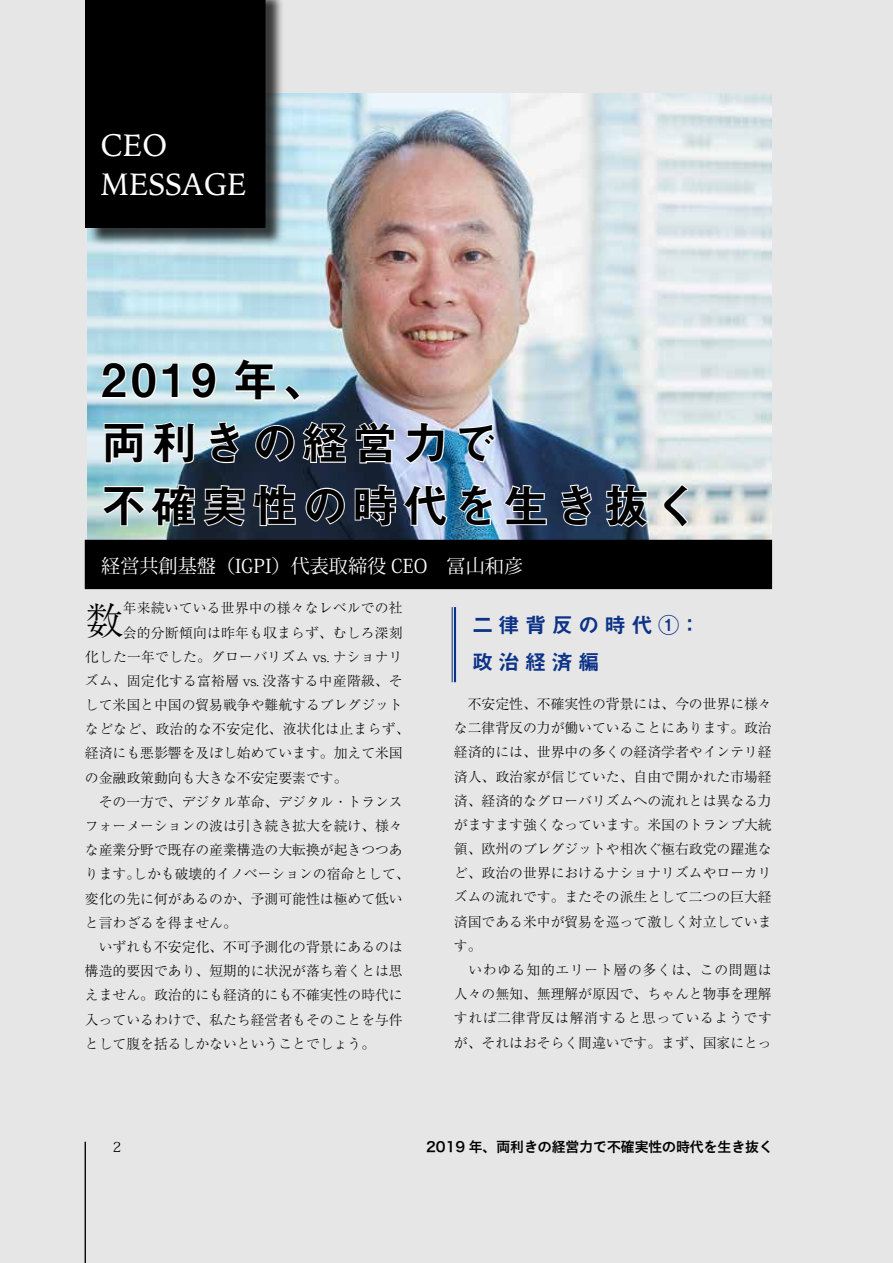
<style>
.page{position:relative;width:893px;height:1263px;background:#e6e6e6}
.page>*{position:absolute;margin:0;border:0;box-sizing:border-box;transform-origin:0 0}
.t1{font:45.75px/62.7px "Midashi Go Pro MB31";letter-spacing:.1em;color:#000}
.t2{font:300 37.95px "Ryumin Pro";color:#000}
.t3{font:30.9px/39.3px "Iowan Old Style";color:#fff}
.t4{font:21.3px/37.2px "Midashi Go Pro MB31";letter-spacing:.25em;color:#0c3388}
.t5{font:19.2px "Koz Min Pr 6 N";color:#fff}
.t6{font:300 13.8px/24.2px "Ryumin Pro";color:#000}
.t7{font:13.8px "Hira Sans Old Std W6";color:#000}
.t8{font:300 13.8px "Ryumin Pro";letter-spacing:.02em;color:#000}
.t9{font:300 13.8px "Ryumin Pro";letter-spacing:.025em;color:#000}
.t10{font:13.8px "Koz Min Pr 6 N";color:#000}
</style>
<div class="page">
<img style="left:87px;top:93px;width:685px;height:447px">
<svg style="left:100px;top:361px;width:80px;height:39px"></svg>
<svg style="left:190px;top:361px;width:27px;height:39px"></svg>
<svg style="left:231px;top:357px;width:46px;height:45px"></svg>
<svg style="left:283px;top:384px;width:19px;height:19px"></svg>
<svg style="left:103px;top:420px;width:93px;height:45px"></svg>
<svg style="left:207px;top:421px;width:35px;height:43px"></svg>
<svg style="left:457px;top:422px;width:40px;height:42px"></svg>
<svg style="left:100px;top:483px;width:96px;height:44px"></svg>
<svg style="left:202px;top:484px;width:44px;height:43px"></svg>
<svg style="left:252px;top:420px;width:197px;height:107px"></svg>
<svg style="left:457px;top:483px;width:38px;height:45px"></svg>
<svg style="left:502px;top:484px;width:46px;height:42px"></svg>
<svg style="left:559px;top:483px;width:35px;height:44px"></svg>
<svg style="left:604px;top:483px;width:46px;height:162px;background:#abb2bb"></svg>
<svg style="left:662px;top:482px;width:28px;height:47px"></svg>
<div style="left:88px;top:0;width:196px;height:246px;background:#000;opacity:.75"></div>
<div style="left:86px;top:0;width:179px;height:227px;background:#000"></div>
<div style="left:85px;top:540px;width:687px;height:49px;background:#000"></div>
<hr style="left:452px;top:607px;width:1px;height:75px;background:#0c3388">
<hr style="left:454px;top:607px;width:2px;height:75px;background:#0c3388">
<h3 class="t3" style="left:101px;top:124px;width:147px">CEO<br>MESSAGE</h3>
<h1 class="t1" style="left:101px;top:343px;width:600px">2019 年、<br>両利きの経営力で<br>不確実性の時代を生き抜く</h1>
<h3 class="t5" style="left:101px;top:555px;width:423px">経営共創基盤（IGPI）代表取締役 CEO　冨山和彦</h3>
<h2 class="t2" style="left:85px;top:591px;width:40px">数</h2>
<p class="t6" style="left:123px;top:595px;width:281px">年来続いている世界中の様々なレベルでの社</p>
<h3 class="t4" style="left:472px;top:603px;width:230px">二律背反の時代①：政治経済編</h3>
<p class="t6" style="left:454px;top:691px;width:319px">　不安定性、不確実性の背景には、今の世界に様々な二律背反の力が働いていることにあります。政治経済的には、世界中の多くの経済学者やインテリ経済人、政治家が信じていた、自由で開かれた市場経済、経済的なグローバリズムへの流れとは異なる力がますます強くなっています。米国のトランプ大統領、欧州のブレグジットや相次ぐ極右政党の躍進など、政治の世界におけるナショナリズムやローカリズムの流れです。またその派生として二つの巨大経済国である米中が貿易を巡って激しく対立しています。<br>　いわゆる知的エリート層の多くは、この問題は人々の無知、無理解が原因で、ちゃんと物事を理解すれば二律背反は解消すると思っているようですが、それはおそらく間違いです。まず、国家にとっ</p>
<p class="t6" style="left:123px;top:619px;width:281px">会的分断傾向は昨年も収まらず、むしろ深刻</p>
<p class="t6" style="left:85px;top:643px;width:319px">化した一年でした。グローバリズム vs. ナショナリ</p>
<p class="t8" style="left:85px;top:670px;width:319px">ズム、固定化する富裕層 vs. 没落する中産階級、そ</p>
<p class="t6" style="left:85px;top:692px;width:319px">して米国と中国の貿易戦争や難航するブレグジット</p>
<p class="t9" style="left:85px;top:718px;width:326px">などなど、政治的な不安定化、液状化は止まらず、</p>
<p class="t6" style="left:85px;top:740px;width:319px">経済にも悪影響を及ぼし始めています。加えて米国</p>
<p class="t6" style="left:85px;top:764px;width:264px">の金融政策動向も大きな不安定要素です。</p>
<p class="t6" style="left:85px;top:788px;width:319px">　その一方で、デジタル革命、デジタル・トランス</p>
<p class="t6" style="left:85px;top:813px;width:319px">フォーメーションの波は引き続き拡大を続け、様々</p>
<p class="t6" style="left:85px;top:837px;width:319px">な産業分野で既存の産業構造の大転換が起きつつあ</p>
<p class="t6" style="left:85px;top:861px;width:326px">ります。しかも破壊的イノベーションの宿命として、</p>
<p class="t6" style="left:85px;top:885px;width:319px">変化の先に何があるのか、予測可能性は極めて低い</p>
<p class="t6" style="left:85px;top:909px;width:154px">と言わざるを得ません。</p>
<p class="t6" style="left:85px;top:934px;width:319px">　いずれも不安定化、不可予測化の背景にあるのは</p>
<p class="t6" style="left:85px;top:958px;width:319px">構造的要因であり、短期的に状況が落ち着くとは思</p>
<p class="t6" style="left:85px;top:982px;width:319px">えません。政治的にも経済的にも不確実性の時代に</p>
<p class="t6" style="left:85px;top:1006px;width:319px">入っているわけで、私たち経営者もそのことを与件</p>
<p class="t6" style="left:85px;top:1030px;width:292px">として腹を括るしかないということでしょう。</p>
<p class="t10" style="left:113px;top:1139px;width:10px">2</p>
<p class="t7" style="left:426px;top:1136px;width:348px">2019 年、両利きの経営力で不確実性の時代を生き抜く</p>
</div>
